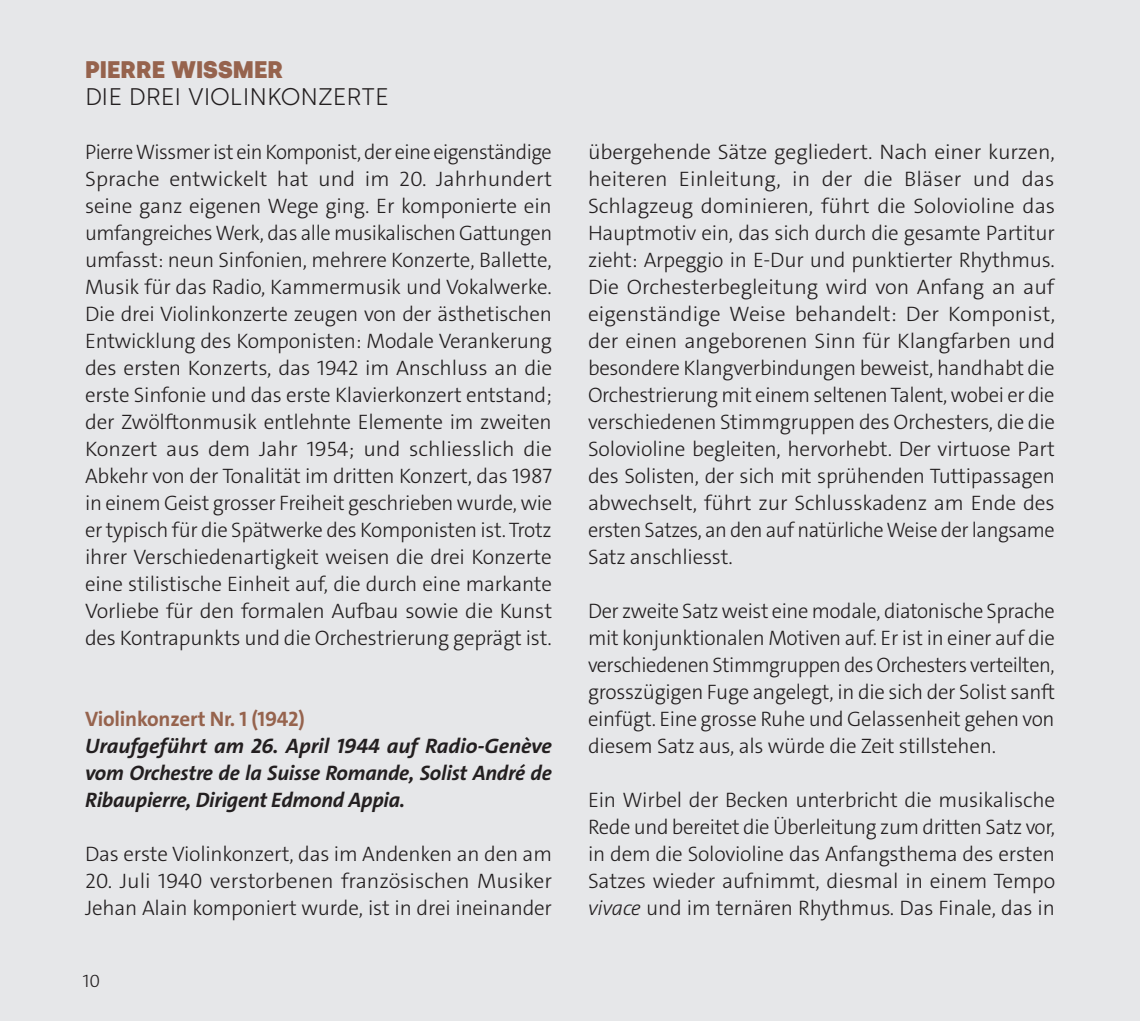
<style>
.page{position:relative;width:1140px;height:1021px;background:#fff}
.page>*{position:absolute;margin:0;border:0;box-sizing:border-box;transform-origin:0 0}
.Corps{font:300 24px "Silka";color:#231f20}
.Corps-2{font:900 24px "Silka";color:#96634d}
.Corps-3{font:300 21px/27px "The Sans C4 s";letter-spacing:-.01em;color:#231f20;text-align:justify}
.Corps-4{font:italic 700 21px/27px "The Sans C4 s";letter-spacing:-.01em;color:#231f20;text-align:justify}
.Corps-5{font:700 21px "The Sans C4 s";letter-spacing:-.01em;color:#96634d}
.t1{font:300 18px "The Sans C4 s";color:#231f20}
.s1{font-style:italic}
</style>
<div class="page">
<div style="left:0;top:0;width:1140px;height:1020px;background:#e6e7e9"></div>
<p class="Corps-2" style="left:85px;top:55px;width:200px">PIERRE WISSMER</p>
<p class="Corps" style="left:85px;top:82px;width:305px">DIE DREI VIOLINKONZERTE</p>
<p class="Corps-3" style="left:85px;top:139px;width:469px">Pierre Wissmer ist ein Komponist, der eine eigenständige Sprache entwickelt hat und im 20. Jahrhundert seine ganz eigenen Wege ging. Er komponierte ein umfangreiches Werk, das alle musikalischen Gattungen umfasst: neun Sinfonien, mehrere Konzerte, Ballette, Musik für das Radio, Kammermusik und Vokalwerke.<br>Die drei Violinkonzerte zeugen von der ästhetischen Entwicklung des Komponisten: Modale Verankerung des ersten Konzerts, das 1942 im Anschluss an die erste Sinfonie und das erste Klavierkonzert entstand; der Zwölftonmusik entlehnte Elemente im zweiten Konzert aus dem Jahr 1954; und schliesslich die Abkehr von der Tonalität im dritten Konzert, das 1987 in einem Geist grosser Freiheit geschrieben wurde, wie er typisch für die Spätwerke des Komponisten ist. Trotz ihrer Verschiedenartigkeit weisen die drei Konzerte eine stilistische Einheit auf, die durch eine markante Vorliebe für den formalen Aufbau sowie die Kunst des Kontrapunkts und die Orchestrierung geprägt ist.</p>
<p class="Corps-5" style="left:85px;top:705px;width:221px">Violinkonzert Nr. 1 (1942)</p>
<p class="Corps-4" style="left:85px;top:733px;width:468px">Uraufgeführt am 26. April 1944 auf Radio-Genève vom Orchestre de la Suisse Romande, Solist André de Ribaupierre, Dirigent Edmond Appia.</p>
<p class="Corps-3" style="left:85px;top:841px;width:468px">Das erste Violinkonzert, das im Andenken an den am</p>
<p class="Corps-3" style="left:85px;top:868px;width:468px">20. Juli 1940 verstorbenen französischen Musiker<br>Jehan Alain komponiert wurde, ist in drei ineinander</p>
<p class="t1" style="left:83px;top:969px;width:19px">10</p>
<p class="Corps-3" style="left:588px;top:139px;width:469px">übergehende Sätze gegliedert. Nach einer kurzen, heiteren Einleitung, in der die Bläser und das Schlagzeug dominieren, führt die Solovioline das Hauptmotiv ein, das sich durch die gesamte Partitur zieht: Arpeggio in E-Dur und punktierter Rhythmus.<br>Die Orchesterbegleitung wird von Anfang an auf eigenständige Weise behandelt: Der Komponist, der einen angeborenen Sinn für Klangfarben und besondere Klangverbindungen beweist, handhabt die Orchestrierung mit einem seltenen Talent, wobei er die verschiedenen Stimmgruppen des Orchesters, die die Solovioline begleiten, hervorhebt. Der virtuose Part des Solisten, der sich mit sprühenden Tuttipassagen abwechselt, führt zur Schlusskadenz am Ende des ersten Satzes, an den auf natürliche Weise der langsame Satz anschliesst.</p>
<p class="Corps-3" style="left:588px;top:598px;width:469px">Der zweite Satz weist eine modale, diatonische Sprache mit konjunktionalen Motiven auf. Er ist in einer auf die verschiedenen Stimmgruppen des Orchesters verteilten, grosszügigen Fuge angelegt, in die sich der Solist sanft einfügt. Eine grosse Ruhe und Gelassenheit gehen von diesem Satz aus, als würde die Zeit stillstehen.</p>
<p class="Corps-3" style="left:588px;top:787px;width:469px">Ein Wirbel der Becken unterbricht die musikalische Rede und bereitet die Überleitung zum dritten Satz vor, in dem die Solovioline das Anfangsthema des ersten Satzes wieder aufnimmt, diesmal in einem Tempo <span class="s1">vivace</span> und im ternären Rhythmus. Das Finale, das in</p>
</div>
